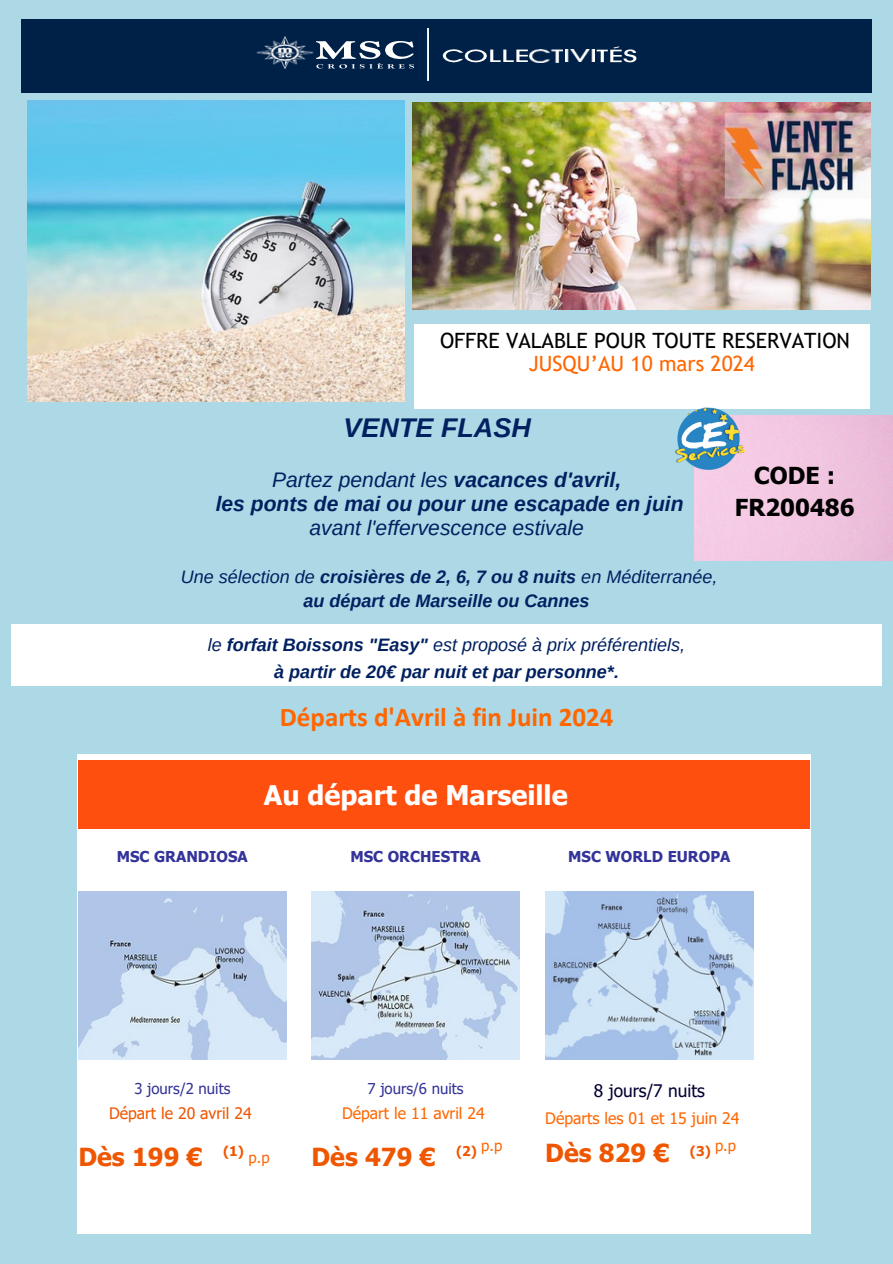
<style>
.page{position:relative;width:893px;height:1264px;background:#fff}
.page>*{position:absolute;margin:0;border:0;box-sizing:border-box;transform-origin:0 0}
.t1{font:700 27px "Calibri";color:#f60}
.t2{font:700 27px "Tahoma";color:#fff}
.t3{font:italic 700 27px "Arimo";color:#002060}
.t4{font:700 24.9px "Tahoma";color:#ef5600}
.t5{font:700 23.4px/32.7px "Tahoma";color:#000;text-align:center}
.t6{font:italic 700 21px/23.7px "Arimo";color:#002060;text-align:center}
.t7{font:21px/23.7px "Trebuchet MS";color:#000;text-align:center}
.t8{font:italic 700 18px/23.7px "Arimo";color:#002060;text-align:center}
.t9{font:17.25px "Tahoma";color:#003}
.t10{font:15.9px "Tahoma";color:#f60}
.t11{font:15.9px "Tahoma";color:#ef5600}
.t12{font:700 15px "Tahoma";letter-spacing:.005em;color:#339}
.t13{font:15px "Tahoma";color:#339}
.t14{font:15px "Tahoma";color:#f60}
.t15{font:700 13.5px "Tahoma";color:#ef5600}
.s1{color:#f60}
.s2{font-weight:400}
</style>
<div class="page">
<div style="left:0;top:0;width:892px;height:1263px;background:#add8e6"></div>
<div style="left:11px;top:624px;width:871px;height:21px;background:#fff"></div>
<div style="left:11px;top:645px;width:871px;height:20px;background:#fff"></div>
<div style="left:11px;top:665px;width:871px;height:21px;background:#fff"></div>
<div style="left:21px;top:19px;width:850px;height:74px;background:#002147"></div>
<svg style="left:316px;top:41px;width:98px;height:27px"></svg>
<img style="left:257px;top:36px;width:56px;height:33px">
<svg style="left:427px;top:28px;width:209px;height:53px"></svg>
<img style="left:27px;top:101px;width:377px;height:300px">
<div style="left:413px;top:324px;width:456px;height:84px;background:#fff"></div>
<img style="left:412px;top:102px;width:458px;height:207px">
<div style="left:77px;top:754px;width:733px;height:479px;background:#fff"></div>
<div style="left:78px;top:760px;width:732px;height:69px;background:#ff4f0f"></div>
<img style="left:78px;top:891px;width:209px;height:168px">
<img style="left:311px;top:891px;width:208px;height:168px">
<img style="left:545px;top:891px;width:208px;height:168px">
<img style="left:694px;top:415px;width:198px;height:145px">
<img style="left:666px;top:407px;width:89px;height:68px">
<h5 class="t7" style="left:440px;top:328px;width:411px">OFFRE VALABLE POUR TOUTE RESERVATION<br><span class="s1">JUSQU’AU 10 mars 2024</span></h5>
<p class="t3" style="left:343px;top:413px;width:189px">VENTE FLASH</p>
<h1 class="t6" style="left:216px;top:468px;width:469px"><span class="s2">Partez pendant les</span> vacances d'avril,<br>les ponts de mai ou pour une escapade en juin <span class="s2">avant l'effervescence estivale</span></h1>
<p class="t8" style="left:181px;top:565px;width:538px"><span class="s2">Une sélection de</span> croisières de 2, 6, 7 ou 8 nuits <span class="s2">en Méditerranée, </span>au départ de Marseille ou Cannes</p>
<h3 class="t8" style="left:208px;top:631px;width:479px;line-height:27px"><span class="s2">le</span> forfait Boissons "Easy" <span class="s2">est proposé à prix préférentiels, </span>à partir de 20€ par nuit et par personne*.</h3>
<h5 class="t1" style="left:280px;top:705px;width:335px">Départs d'Avril à fin Juin 2024</h5>
<p class="t2" style="left:264px;top:778px;width:305px">Au départ de Marseille</p>
<p class="t5" style="left:734px;top:458px;width:121px">CODE :<br>FR200486</p>
<p class="t12" style="left:117px;top:846px;width:133px">MSC GRANDIOSA</p>
<h2 class="t13" style="left:134px;top:1078px;width:97px">3 jours/2 nuits</h2>
<p class="t12" style="left:350px;top:846px;width:132px">MSC ORCHESTRA</p>
<h6 class="t13" style="left:367px;top:1078px;width:97px">7 jours/6 nuits</h6>
<p class="t12" style="left:568px;top:846px;width:164px">MSC WORLD EUROPA</p>
<h4 class="t9" style="left:594px;top:1079px;width:112px">8 jours/7 nuits</h4>
<p class="t11" style="left:109px;top:1103px;width:144px">Départ le 20 avril 24</p>
<p class="t10" style="left:342px;top:1103px;width:144px">Départ le 11 avril 24</p>
<p class="t10" style="left:545px;top:1108px;width:196px">Départs les 01 et 15 juin 24</p>
<p class="t4" style="left:78px;top:1140px;width:126px">Dès 199 €</p>
<p class="t15" style="left:223px;top:1141px;width:22px">(1)</p>
<p class="t4" style="left:311px;top:1140px;width:126px">Dès 479 €</p>
<h2 class="t15" style="left:456px;top:1141px;width:22px">(2)</h2>
<p class="t4" style="left:545px;top:1137px;width:126px">Dès 829 €</p>
<p class="t15" style="left:690px;top:1141px;width:22px">(3)</p>
<h6 class="t14" style="left:481px;top:1135px;width:23px">p.p</h6>
<h6 class="t14" style="left:715px;top:1135px;width:23px">p.p</h6>
<h2 class="t14" style="left:248px;top:1147px;width:23px">p.p</h2>
</div>
